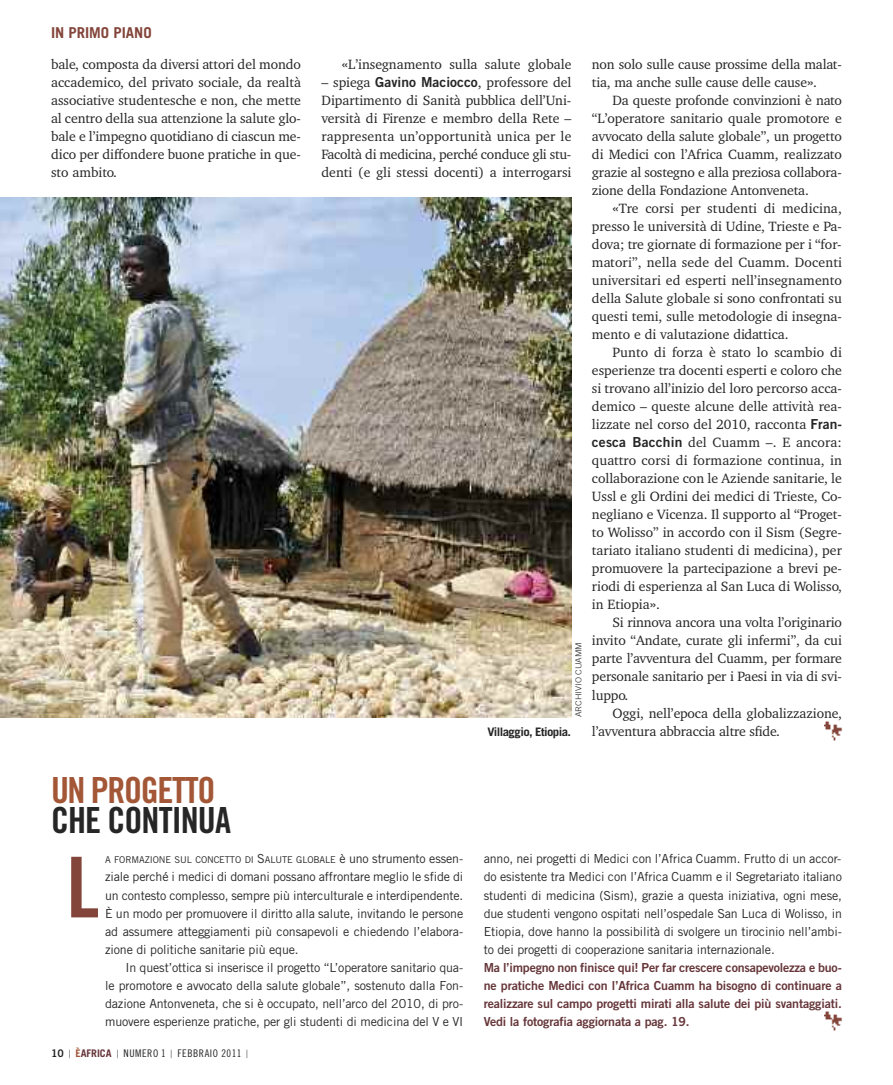
<style>
.page{position:relative;width:893px;height:1085px;background:#fff}
.page>*{position:absolute;margin:0;border:0;box-sizing:border-box;transform-origin:0 0}
.t1{font:83.85px "Trade Gothic Bold Cond Twenty";color:#83453a}
.t2{font:36px "Trade Gothic Bold Cond Twenty";letter-spacing:-.025em;color:#272627}
.t3{font:36px "Trade Gothic Bold Cond Twenty";letter-spacing:-.04em;color:#a35737}
.t4{font:700 15px "Trade Gothic";color:#83453a}
.t5{font:13.8px/18px "Charter BT Pro";letter-spacing:-.005em;color:#272627;text-align:justify}
.t6{font:12.45px/18px "Trade Gothic";letter-spacing:-.01em;color:#272627;text-align:justify}
.t7{font:12.45px/18px "Trade Gothic Bold Two";letter-spacing:-.01em;color:#66363a;text-align:justify}
.t8{font:700 11.7px "Trade Gothic";letter-spacing:-.045em;color:#272627;scale:1.1 1}
.t9{font:10.5px "Trade Gothic Cond Eighteen";letter-spacing:.05em;color:#272627}
.t10{font:9.3px "Trade Gothic";letter-spacing:-.015em;color:#272627}
.t11{font:300 8.25px "Trade Gothic";color:#272627;scale:1.1 1}
.s1{font-family:"Helvetica Neue"}
.s2{font-family:"Trade Gothic Bold Two"}
.s3{font-size:12.45px}
.s4{font-family:"Trade Gothic";font-weight:300;font-size:11.25px}
.s5{font-family:"Trade Gothic";font-weight:700;color:#a35737}
.s6{font-family:"Trade Gothic";font-weight:700;color:#66363a}
</style>
<div class="page">
<img style="left:825px;top:721px;width:17px;height:20px">
<img style="left:825px;top:1011px;width:17px;height:19px">
<img style="left:0;top:198px;width:571px;height:519px">
<p class="t4" style="left:51px;top:27px;width:102px">IN PRIMO PIANO</p>
<p class="t5" style="left:51px;top:57px;width:252px">bale, composta da diversi attori del mondo accademico, del privato sociale, da realtà associative studentesche e non, che mette al centro della sua attenzione la salute glo&shy;bale e l’impegno quotidiano di ciascun me&shy;dico per diffondere buone pratiche in que&shy;sto ambito.</p>
<p class="t5" style="left:342px;top:57px;width:231px"><span class="s1">«</span>l’insegnamento sulla salute globale</p>
<p class="t5" style="left:321px;top:75px;width:252px">– spiega <span class="s2">Gavino Maciocco</span>, professore del dipartimento di Sanità pubblica dell’Uni&shy;versità di firenze e membro della Rete – rappresenta un’opportunità unica per le facoltà di medicina, perché conduce gli stu&shy;denti (e gli stessi docenti) a interrogarsi</p>
<p class="t11" style="left:576px;top:717px;width:70px;rotate:-90deg">ARCHIVIO CUAMM</p>
<p class="t8" style="left:487px;top:727px;width:78px">Villaggio, Etiopia.</p>
<p class="t5" style="left:592px;top:57px;width:251px">non solo sulle cause prossime della malat&shy;tia, ma anche sulle cause delle cause<span class="s1">»</span>.</p>
<p class="t5" style="left:592px;top:93px;width:252px;text-indent:20px">da queste profonde convinzioni è nato “l’operatore sanitario quale promotore e avvocato della salute globale”, un progetto di Medici con l’africa Cuamm, realizzato grazie al sostegno e alla preziosa collabora&shy;zione della fondazione antonveneta.</p>
<p class="t5" style="left:592px;top:201px;width:252px;text-indent:20px"><span class="s1">«</span>tre corsi per studenti di medicina, presso le università di Udine, trieste e Pa&shy;dova; tre giornate di formazione per i “for&shy;matori”, nella sede del Cuamm. docenti universitari ed esperti nell’insegnamento della Salute globale si sono confrontati su questi temi, sulle metodologie di insegna&shy;mento e di valutazione didattica.</p>
<p class="t5" style="left:592px;top:345px;width:252px;text-indent:20px">Punto di forza è stato lo scambio di esperienze tra docenti esperti e coloro che si trovano all’inizio del loro percorso acca&shy;demico – queste alcune delle attività rea&shy;lizzate nel corso del 2010, racconta <span class="s2">Fran&shy;cesca Bacchin</span> del Cuamm –. e ancora: quattro corsi di formazione continua, in collaborazione con le aziende sanitarie, le Ussl e gli ordini dei medici di trieste, Co&shy;negliano e Vicenza. Il supporto al “Proget&shy;to Wolisso” in accordo con il Sism (Segre&shy;tariato italiano studenti di medicina), per promuovere la partecipazione a brevi pe&shy;riodi di esperienza al San luca di Wolisso, in etiopia<span class="s1">»</span>.</p>
<p class="t5" style="left:592px;top:615px;width:252px;text-indent:20px">Si rinnova ancora una volta l’originario invito “andate, curate gli infermi”, da cui parte l’avventura del Cuamm, per formare personale sanitario per i Paesi in via di svi&shy;luppo.</p>
<p class="t5" style="left:592px;top:705px;width:252px;text-indent:20px">oggi, nell’epoca della globalizzazione, l’avventura abbraccia altre sfide.</p>
<h2 class="t3" style="left:51px;top:776px;width:166px">UN PROGETTO</h2>
<h2 class="t2" style="left:51px;top:806px;width:182px">CHE CONTINUA</h2>
<h1 class="t1" style="left:67px;top:856px;width:34px">L</h1>
<p class="t10" style="left:105px;top:856px;width:360px">A FORMAZIONE SUL CONCETTO DI <span class="s3">S</span>ALUTE GLOBALE <span class="s3">è uno strumento essen-</span></p>
<p class="t6" style="left:105px;top:869px;width:360px">ziale perché i medici di domani possano affrontare meglio le sfide di un contesto complesso, sempre più interculturale e interdipendente.<br>È un modo per promuovere il diritto alla salute, invitando le persone ad assumere atteggiamenti più consapevoli e chiedendo l’elabora&shy;zione di politiche sanitarie più eque.</p>
<p class="t6" style="left:105px;top:959px;width:360px;text-indent:20px">In quest’ottica si inserisce il progetto “L’operatore sanitario qua&shy;le promotore e avvocato della salute globale”, sostenuto dalla Fon&shy;dazione Antonveneta, che si è occupato, nell’arco del 2010, di pro&shy;muovere esperienze pratiche, per gli studenti di medicina del V e VI</p>
<p class="t9" style="left:51px;top:1049px;width:198px"><span class="s2">10</span> <span class="s4">|</span> <span class="s5">È</span><span class="s6">AFRICA</span> <span class="s4">|</span> NUMERO 1 <span class="s4">|</span> FEBBRAIO 2011 <span class="s4">|</span></p>
<p class="t6" style="left:484px;top:851px;width:360px">anno, nei progetti di Medici con l’Africa Cuamm. Frutto di un accor&shy;do esistente tra Medici con l’Africa Cuamm e il Segretariato italiano studenti di medicina (Sism), grazie a questa iniziativa, ogni mese, due studenti vengono ospitati nell’ospedale San Luca di Wolisso, in Etiopia, dove hanno la possibilità di svolgere un tirocinio nell’ambi&shy;to dei progetti di cooperazione sanitaria internazionale.</p>
<p class="t7" style="left:484px;top:959px;width:360px">Ma l’impegno non finisce qui! Per far crescere consapevolezza e buo&shy;ne pratiche Medici con l’Africa Cuamm ha bisogno di continuare a realizzare sul campo progetti mirati alla salute dei più svantaggiati.<br>Vedi la fotografia aggiornata a pag. 19.</p>
</div>
